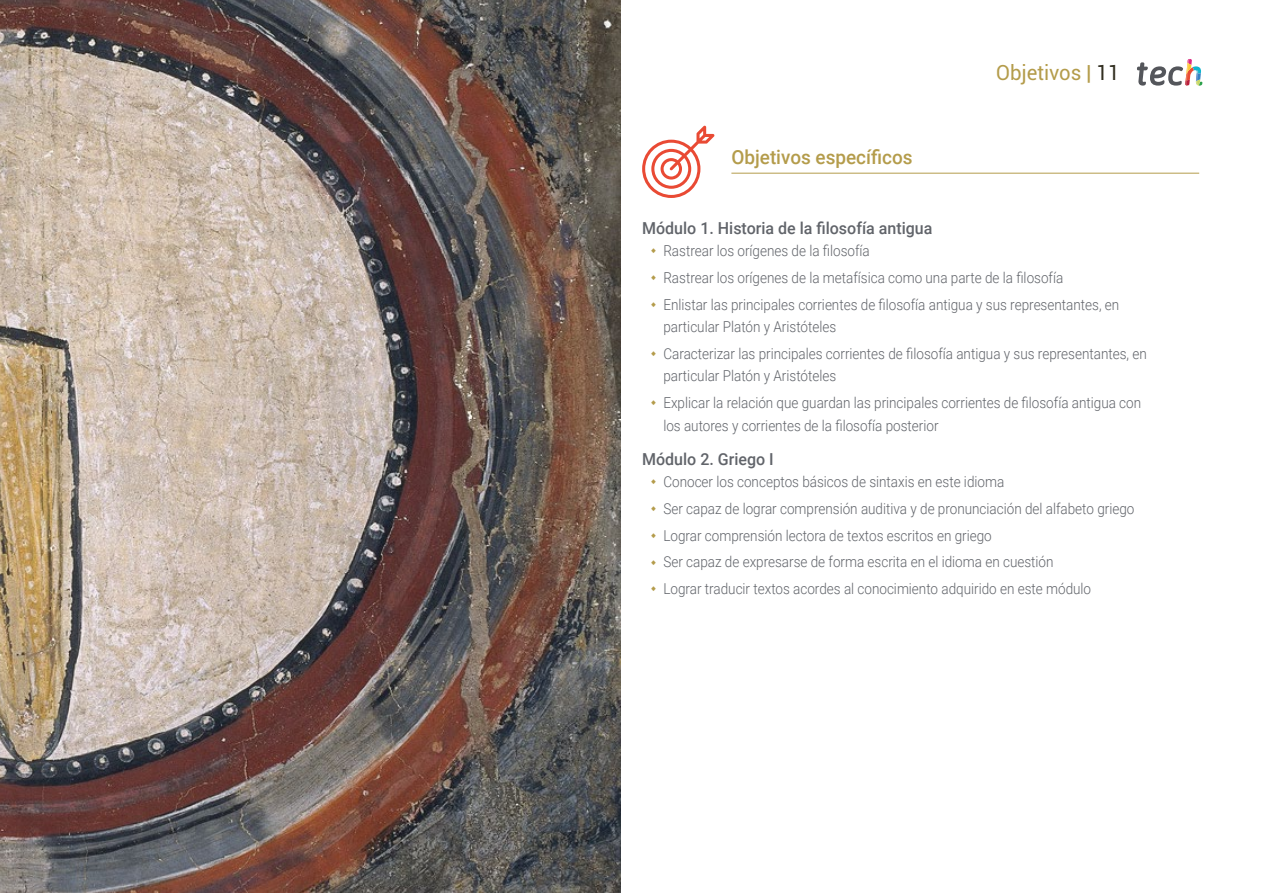
<style>
.page{position:relative;width:1263px;height:893px;background:#fff}
.page>*{position:absolute;margin:0;border:0;box-sizing:border-box;transform-origin:0 0}
.t1{font:21px "Roboto";color:#b49c4b}
.t2{font:500 19.5px "Roboto";color:#b49c4b}
.t3{font:500 16.5px "Roboto";color:#61646a}
.t4{font:300 15px/26.7px "Roboto";color:#61646a;scale:.9 1}
.s1{color:#312e20}
</style>
<div class="page">
<svg style="left:642px;top:126px;width:72px;height:72px"></svg>
<hr style="left:731px;top:173px;width:468px;height:1px;background:#b49c4b">
<img style="left:0;top:0;width:621px;height:893px">
<svg style="left:1137px;top:59px;width:65px;height:27px"></svg>
<h2 class="t2" style="left:731px;top:144px;width:183px">Objetivos específicos</h2>
<h1 class="t1" style="left:996px;top:57px;width:125px">Objetivos | <span class="s1">11</span></h1>
<p class="t3" style="left:642px;top:216px;width:292px">Módulo 1. Historia de la filosofía antigua</p>
<p class="t4" style="left:663px;top:237px;width:508px">Rastrear los orígenes de la filosofía<br>Rastrear los orígenes de la metafísica como una parte de la filosofía<br>Enlistar las principales corrientes de filosofía antigua y sus representantes, en</p>
<p class="t4" style="left:663px;top:313px;width:539px">particular Platón y Aristóteles<br>Caracterizar las principales corrientes de filosofía antigua y sus representantes, en</p>
<p class="t4" style="left:663px;top:362px;width:532px">particular Platón y Aristóteles<br>Explicar la relación que guardan las principales corrientes de filosofía antigua con</p>
<p class="t4" style="left:663px;top:411px;width:307px">los autores y corrientes de la filosofía posterior</p>
<p class="t3" style="left:642px;top:447px;width:133px">Módulo 2. Griego I</p>
<p class="t4" style="left:663px;top:468px;width:525px">Conocer los conceptos básicos de sintaxis en este idioma<br>Ser capaz de lograr comprensión auditiva y de pronunciación del alfabeto griego Lograr comprensión lectora de textos escritos en griego<br>Ser capaz de expresarse de forma escrita en el idioma en cuestión<br>Lograr traducir textos acordes al conocimiento adquirido en este módulo</p>
</div>
